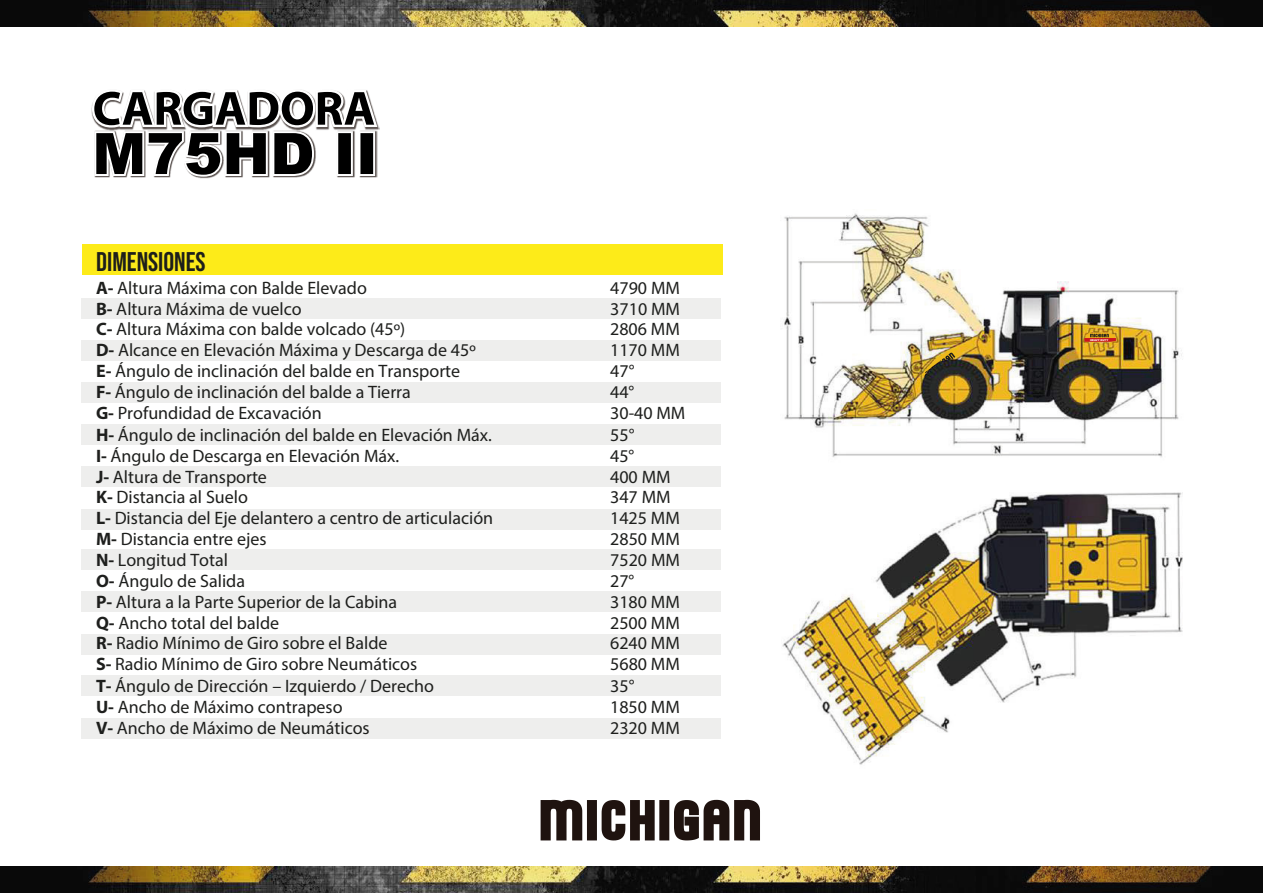
<style>
.page{position:relative;width:1263px;height:893px;background:#fff}
.page>*{position:absolute;margin:0;border:0;box-sizing:border-box;transform-origin:0 0}
.t1{font:27px "Bebas Neue";color:#1d1e1b}
.t2{font:18px "Myriad Pro";color:#1e1f1d}
.t3{font:900 2.55px "Arial";color:#fff}
.s1{font-weight:700}
</style>
<div class="page">
<img style="left:94px;top:177px;width:283px;height:2px">
<svg style="left:92px;top:90px;width:285px;height:87px"></svg>
<svg style="left:541px;top:800px;width:219px;height:40px"></svg>
<img style="left:0;top:867px;width:1263px;height:26px">
<img style="left:0;top:0;width:1263px;height:26px">
<img style="left:782px;top:492px;width:400px;height:273px">
<img style="left:784px;top:213px;width:398px;height:244px">
<svg style="left:922px;top:348px;width:37px;height:28px"></svg>
<svg style="left:1084px;top:333px;width:32px;height:9px"></svg>
<div style="left:83px;top:244px;width:640px;height:31px;background:#fdeb19"></div>
<div style="left:82px;top:298px;width:639px;height:20px;background:#eeeeed"></div>
<div style="left:82px;top:340px;width:639px;height:21px;background:#eeeeed"></div>
<div style="left:82px;top:383px;width:639px;height:20px;background:#eeeeed"></div>
<div style="left:82px;top:424px;width:639px;height:20px;background:#eeeeed"></div>
<div style="left:82px;top:467px;width:639px;height:20px;background:#eeeeed"></div>
<div style="left:82px;top:509px;width:639px;height:20px;background:#eeeeed"></div>
<div style="left:82px;top:549px;width:639px;height:21px;background:#eeeeed"></div>
<div style="left:82px;top:592px;width:639px;height:20px;background:#eeeeed"></div>
<div style="left:82px;top:634px;width:639px;height:20px;background:#eeeeed"></div>
<div style="left:82px;top:676px;width:639px;height:20px;background:#eeeeed"></div>
<div style="left:82px;top:718px;width:639px;height:20px;background:#eeeeed"></div>
<h1 class="t1" style="left:96px;top:247px;width:111px">DIMENSIONES</h1>
<p class="t2" style="left:96px;top:277px;width:272px"><span class="s1">A-</span> Altura Máxima con Balde Elevado</p>
<p class="t2" style="left:610px;top:277px;width:71px">4790 MM</p>
<p class="t2" style="left:96px;top:297px;width:207px"><span class="s1">B-</span> Altura Máxima de vuelco</p>
<p class="t2" style="left:610px;top:297px;width:71px">3710 MM</p>
<p class="t2" style="left:96px;top:318px;width:311px"><span class="s1">C-</span> Altura Máxima con balde volcado (45º)</p>
<p class="t2" style="left:610px;top:318px;width:71px">2806 MM</p>
<p class="t2" style="left:96px;top:339px;width:381px"><span class="s1">D-</span> Alcance en Elevación Máxima y Descarga de 45º</p>
<p class="t2" style="left:610px;top:339px;width:71px">1170 MM</p>
<p class="t2" style="left:96px;top:360px;width:366px"><span class="s1">E-</span> Ángulo de inclinación del balde en Transporte</p>
<p class="t2" style="left:610px;top:360px;width:26px">47°</p>
<p class="t2" style="left:96px;top:381px;width:316px"><span class="s1">F-</span> Ángulo de inclinación del balde a Tierra</p>
<p class="t2" style="left:610px;top:381px;width:26px">44°</p>
<p class="t2" style="left:96px;top:402px;width:227px"><span class="s1">G-</span> Profundidad de Excavación</p>
<p class="t2" style="left:610px;top:402px;width:77px">30-40 MM</p>
<p class="t2" style="left:96px;top:424px;width:397px"><span class="s1">H-</span> Ángulo de inclinación del balde en Elevación Máx.</p>
<p class="t2" style="left:610px;top:424px;width:26px">55°</p>
<p class="t2" style="left:96px;top:444px;width:305px"><span class="s1">I-</span> Ángulo de Descarga en Elevación Máx.</p>
<p class="t2" style="left:610px;top:444px;width:26px">45°</p>
<p class="t2" style="left:96px;top:465px;width:172px"><span class="s1">J-</span> Altura de Transporte</p>
<p class="t2" style="left:610px;top:465px;width:62px">400 MM</p>
<p class="t2" style="left:96px;top:486px;width:153px"><span class="s1">K-</span> Distancia al Suelo</p>
<p class="t2" style="left:610px;top:486px;width:62px">347 MM</p>
<p class="t2" style="left:96px;top:507px;width:399px"><span class="s1">L-</span> Distancia del Eje delantero a centro de articulación</p>
<p class="t2" style="left:610px;top:507px;width:71px">1425 MM</p>
<p class="t2" style="left:96px;top:528px;width:172px"><span class="s1">M-</span> Distancia entre ejes</p>
<p class="t2" style="left:610px;top:528px;width:71px">2850 MM</p>
<p class="t2" style="left:96px;top:549px;width:134px"><span class="s1">N-</span> Longitud Total</p>
<p class="t2" style="left:610px;top:549px;width:71px">7520 MM</p>
<p class="t2" style="left:96px;top:570px;width:151px"><span class="s1">O-</span> Ángulo de Salida</p>
<p class="t2" style="left:610px;top:570px;width:26px">27°</p>
<p class="t2" style="left:96px;top:591px;width:303px"><span class="s1">P-</span> Altura a la Parte Superior de la Cabina</p>
<p class="t2" style="left:610px;top:591px;width:71px">3180 MM</p>
<p class="t2" style="left:96px;top:611px;width:185px"><span class="s1">Q-</span> Ancho total del balde</p>
<p class="t2" style="left:610px;top:611px;width:71px">2500 MM</p>
<p class="t2" style="left:96px;top:632px;width:293px"><span class="s1">R-</span> Radio Mínimo de Giro sobre el Balde</p>
<p class="t2" style="left:610px;top:632px;width:71px">6240 MM</p>
<p class="t2" style="left:96px;top:653px;width:323px"><span class="s1">S-</span> Radio Mínimo de Giro sobre Neumáticos</p>
<p class="t2" style="left:610px;top:653px;width:71px">5680 MM</p>
<p class="t2" style="left:96px;top:675px;width:340px"><span class="s1">T-</span> Ángulo de Dirección – Izquierdo / Derecho</p>
<p class="t2" style="left:610px;top:675px;width:26px">35°</p>
<p class="t2" style="left:96px;top:696px;width:248px"><span class="s1">U-</span> Ancho de Máximo contrapeso</p>
<p class="t2" style="left:610px;top:696px;width:71px">1850 MM</p>
<p class="t2" style="left:96px;top:717px;width:275px"><span class="s1">V-</span> Ancho de Máximo de Neumáticos</p>
<p class="t2" style="left:610px;top:717px;width:71px">2320 MM</p>
<p class="t3" style="left:1090px;top:338px;width:20px">HEAVY DUTY</p>
</div>
